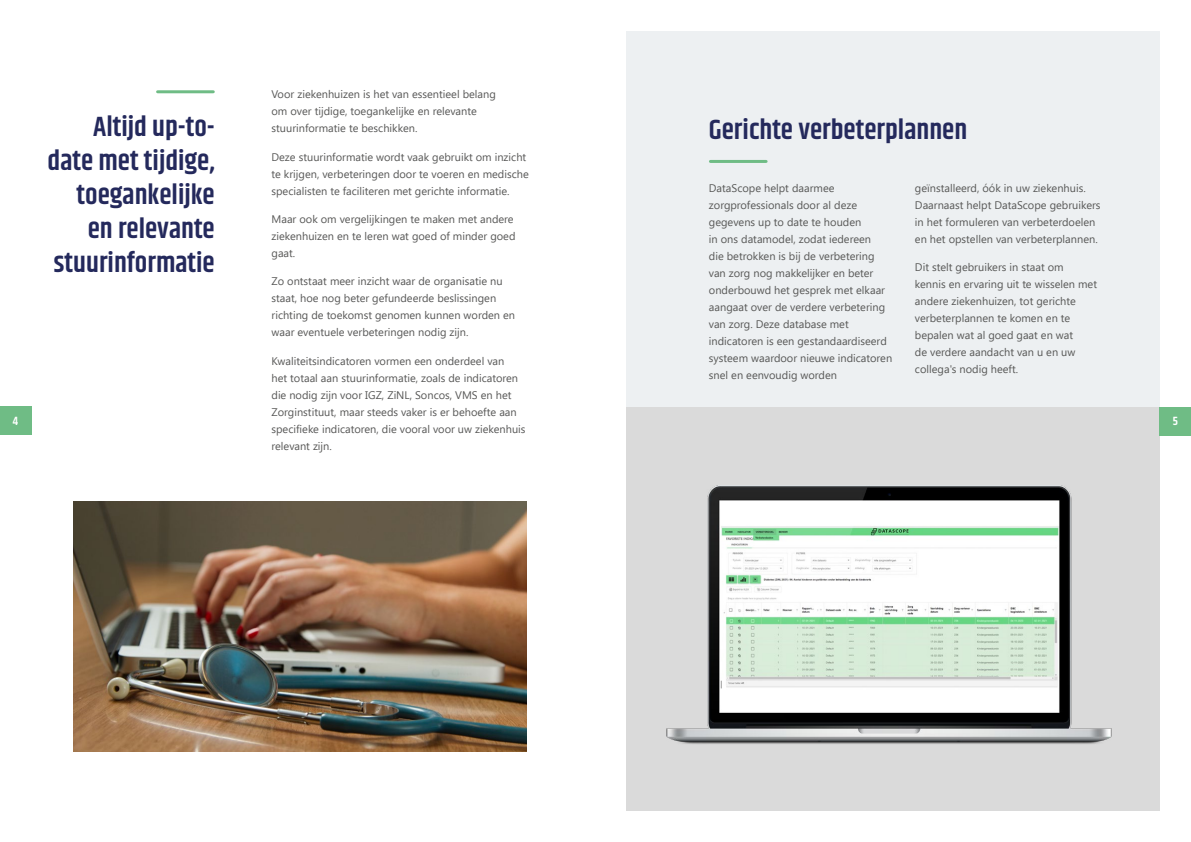
<style>
.page{position:relative;width:1191px;height:842px;background:#fff}
.page>*{position:absolute;margin:0;border:0;box-sizing:border-box;transform-origin:0 0}
.t1{font:600 28px/34px "Khand";color:#24295c;text-align:right}
.t2{font:600 12px "Khand";color:#fff}
.t3{font:11px/17px "Segoe UI";color:#575756}
</style>
<div class="page">
<div style="left:626px;top:31px;width:533px;height:376px;background:#edf0f2"></div>
<div style="left:626px;top:407px;width:533px;height:404px;background:#dadada"></div>
<img style="left:667px;top:485px;width:445px;height:259px">
<div style="left:0;top:407px;width:31px;height:28px;background:#6fbc85"></div>
<div style="left:1159px;top:407px;width:32px;height:28px;background:#6fbc85"></div>
<hr style="left:710px;top:160px;width:56px;height:3px;background:#6fbc85">
<img style="left:73px;top:502px;width:454px;height:249px">
<hr style="left:158px;top:90px;width:55px;height:3px;background:#6fbc85">
<p class="t3" style="left:271px;top:86px;width:226px">Voor ziekenhuizen is het van essentieel belang om over tijdige, toegankelijke en relevante stuurinformatie te beschikken.</p>
<p class="t3" style="left:271px;top:148px;width:259px">Deze stuurinformatie wordt vaak gebruikt om inzicht te krijgen, verbeteringen door te voeren en medische specialisten te faciliteren met gerichte informatie.</p>
<p class="t3" style="left:271px;top:211px;width:245px">Maar ook om vergelijkingen te maken met andere ziekenhuizen en te leren wat goed of minder goed gaat.</p>
<p class="t3" style="left:271px;top:273px;width:245px">Zo ontstaat meer inzicht waar de organisatie nu staat, hoe nog beter gefundeerde beslissingen richting de toekomst genomen kunnen worden en waar eventuele verbeteringen nodig zijn.</p>
<p class="t3" style="left:271px;top:352px;width:255px">Kwaliteitsindicatoren vormen een onderdeel van<br>het totaal aan stuurinformatie, zoals de indicatoren die nodig zijn voor IGZ, ZiNL, Soncos, VMS en het Zorginstituut, maar steeds vaker is er behoefte aan specifieke indicatoren, die vooral voor uw ziekenhuis relevant zijn.</p>
<h1 class="t1" style="left:48px;top:112px;width:169px">Altijd up-to&shy;date met tijdige, toegankelijke en relevante stuurinformatie</h1>
<h1 class="t1" style="left:709px;top:114px;width:260px">Gerichte verbeterplannen</h1>
<p class="t3" style="left:709px;top:180px;width:185px">DataScope helpt daarmee zorgprofessionals door al deze gegevens up to date te houden<br>in ons datamodel, zodat iedereen<br>die betrokken is bij de verbetering van zorg nog makkelijker en beter onderbouwd het gesprek met elkaar aangaat over de verdere verbetering van zorg. Deze database met indicatoren is een gestandaardiseerd systeem waardoor nieuwe indicatoren snel en eenvoudig worden</p>
<p class="t3" style="left:915px;top:180px;width:187px">geïnstalleerd, óók in uw ziekenhuis.<br>Daarnaast helpt DataScope gebruikers in het formuleren van verbeterdoelen en het opstellen van verbeterplannen.</p>
<p class="t3" style="left:915px;top:259px;width:184px">Dit stelt gebruikers in staat om kennis en ervaring uit te wisselen met andere ziekenhuizen, tot gerichte verbeterplannen te komen en te bepalen wat al goed gaat en wat<br>de verdere aandacht van u en uw collega's nodig heeft.</p>
<p class="t2" style="left:13px;top:413px;width:7px">4</p>
<p class="t2" style="left:1172px;top:413px;width:7px">5</p>
</div>
